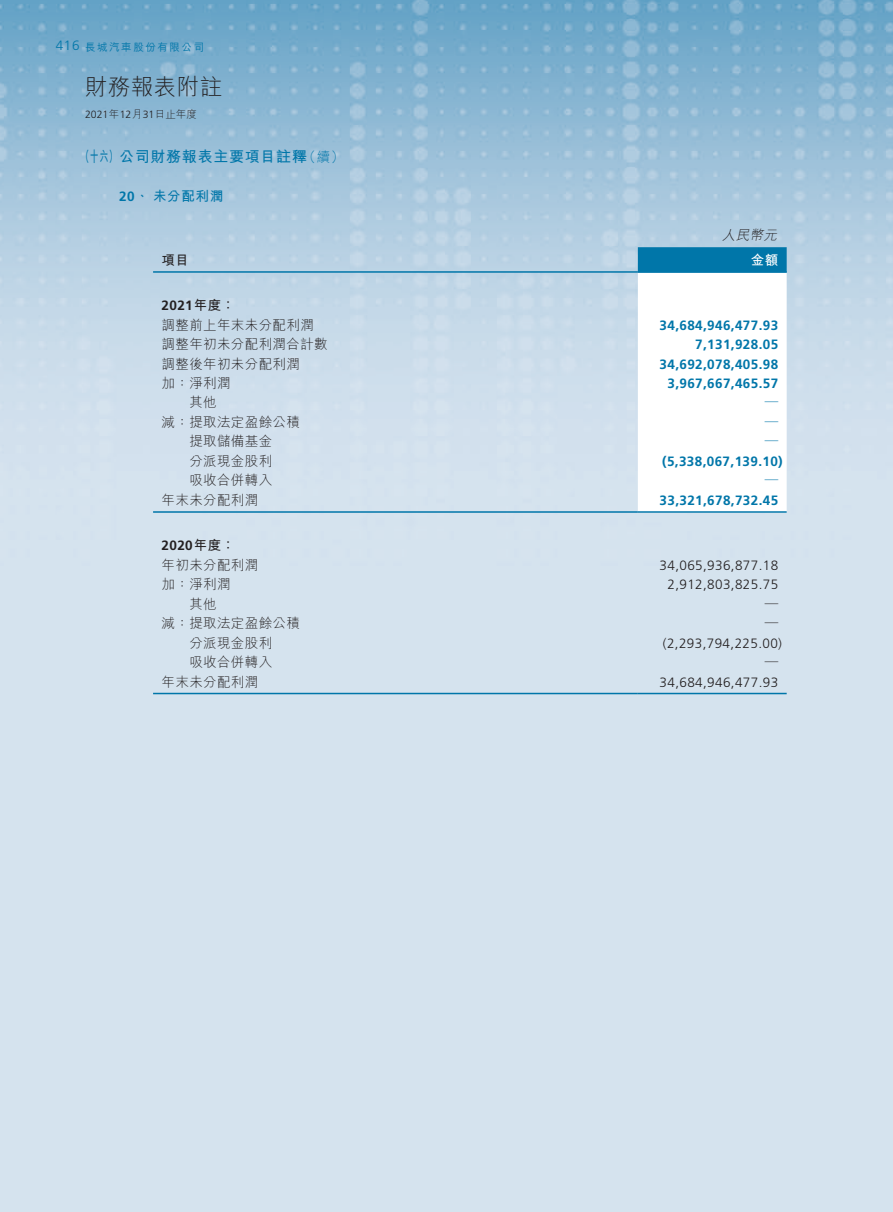
<style>
.page{position:relative;width:893px;height:1212px;background:#fff}
.page>*{position:absolute;margin:0;border:0;box-sizing:border-box;transform-origin:0 0}
.t1{font:300 22.5px "M Hei HK";letter-spacing:.02em;color:#231f20}
.t2{font:700 15px "M Hei HK";letter-spacing:.05em;color:#0076a9;scale:.6 1}
.t3{font:300 13.5px "M Hei HK";letter-spacing:.03em;color:#231f20}
.t4{font:700 13.5px "Frutiger LT Std";letter-spacing:.03em;color:#0076a9}
.t5{font:300 13.5px "Frutiger LT Std";letter-spacing:.03em;color:#231f20}
.t6{font:700 13.5px "Frutiger LT Std";letter-spacing:.03em;color:#231f20}
.t7{font:700 13.5px "M Hei HK";letter-spacing:.05em;color:#0076a9}
.t8{font:italic 300 13.5px "M Hei HK";color:#231f20}
.t9{font:700 13.5px "M Hei HK";color:#231f20}
.t10{font:700 13.5px "M Hei HK";color:#fff}
.t11{font:300 10.5px "Frutiger LT Std";color:#231f20}
.t12{font:500 10.5px "M Hei HK";letter-spacing:.15em;color:#0076a9}
.s1{font-family:"Frutiger LT Std";font-weight:300;font-size:13.5px}
.s2{font-family:"M Hei HK"}
.s3{font-weight:300;font-size:13.5px}
.s4{font-family:"Frutiger LT Std"}
</style>
<div class="page">
<img style="left:0;top:0;width:893px;height:1212px">
<svg style="left:638px;top:247px;width:149px;height:264px"></svg>
<hr style="left:153px;top:271px;width:485px;height:2px;background:#0076a9">
<hr style="left:638px;top:271px;width:149px;height:2px;background:#0076a9">
<hr style="left:153px;top:511px;width:485px;height:2px;background:#0076a9">
<hr style="left:638px;top:511px;width:149px;height:2px;background:#0076a9">
<hr style="left:153px;top:693px;width:485px;height:1px;background:#0076a9">
<hr style="left:638px;top:693px;width:149px;height:1px;background:#0076a9">
<p class="t12" style="left:56px;top:39px;width:150px"><span class="s1">416</span> 長城汽車股份有限公司</p>
<h1 class="t1" style="left:85px;top:75px;width:139px">財務報表附註</h1>
<p class="t11" style="left:85px;top:108px;width:113px">2021<span class="s2">年</span>12<span class="s2">月</span>31<span class="s2">日止年度</span></p>
<p class="t2" style="left:81px;top:146px;width:441px">（十六）公司財務報表主要項目註釋<span class="s3">（續）</span></p>
<p class="t7" style="left:119px;top:186px;width:106px"><span class="s4">20</span>、未分配利潤</p>
<p class="t8" style="left:722px;top:228px;width:59px">人民幣元</p>
<p class="t9" style="left:162px;top:250px;width:29px">項目</p>
<p class="t10" style="left:751px;top:250px;width:29px">金額</p>
<p class="t6" style="left:162px;top:297px;width:75px">2021<span class="s2">年度：</span></p>
<p class="t3" style="left:162px;top:318px;width:154px">調整前上年末未分配利潤</p>
<p class="t4" style="left:660px;top:317px;width:120px">34,684,946,477.93</p>
<p class="t3" style="left:162px;top:337px;width:168px">調整年初未分配利潤合計數</p>
<p class="t4" style="left:695px;top:336px;width:84px">7,131,928.05</p>
<p class="t3" style="left:162px;top:357px;width:140px">調整後年初未分配利潤</p>
<p class="t4" style="left:660px;top:356px;width:120px">34,692,078,405.98</p>
<p class="t3" style="left:162px;top:376px;width:71px">加：淨利潤</p>
<p class="t4" style="left:667px;top:375px;width:112px">3,967,667,465.57</p>
<p class="t3" style="left:189px;top:396px;width:29px">其他</p>
<p class="t7" style="left:765px;top:393px;width:15px">—</p>
<p class="t3" style="left:162px;top:415px;width:140px">減：提取法定盈餘公積</p>
<p class="t7" style="left:765px;top:412px;width:15px">—</p>
<p class="t3" style="left:189px;top:435px;width:84px">提取儲備基金</p>
<p class="t7" style="left:765px;top:432px;width:15px">—</p>
<p class="t3" style="left:189px;top:454px;width:84px">分派現金股利</p>
<p class="t4" style="left:662px;top:453px;width:122px">(5,338,067,139.10)</p>
<p class="t3" style="left:189px;top:474px;width:84px">吸收合併轉入</p>
<p class="t7" style="left:765px;top:471px;width:15px">—</p>
<p class="t3" style="left:162px;top:493px;width:98px">年末未分配利潤</p>
<p class="t4" style="left:660px;top:492px;width:120px">33,321,678,732.45</p>
<p class="t6" style="left:162px;top:537px;width:75px">2020<span class="s2">年度：</span></p>
<p class="t3" style="left:162px;top:558px;width:98px">年初未分配利潤</p>
<p class="t5" style="left:660px;top:557px;width:120px">34,065,936,877.18</p>
<p class="t3" style="left:162px;top:577px;width:71px">加：淨利潤</p>
<p class="t5" style="left:667px;top:577px;width:112px">2,912,803,825.75</p>
<p class="t3" style="left:189px;top:597px;width:29px">其他</p>
<p class="t3" style="left:765px;top:597px;width:15px">—</p>
<p class="t3" style="left:162px;top:616px;width:140px">減：提取法定盈餘公積</p>
<p class="t3" style="left:765px;top:616px;width:15px">—</p>
<p class="t3" style="left:189px;top:636px;width:84px">分派現金股利</p>
<p class="t5" style="left:663px;top:635px;width:121px">(2,293,794,225.00)</p>
<p class="t3" style="left:189px;top:655px;width:84px">吸收合併轉入</p>
<p class="t3" style="left:765px;top:655px;width:15px">—</p>
<p class="t3" style="left:162px;top:675px;width:98px">年末未分配利潤</p>
<p class="t5" style="left:660px;top:674px;width:120px">34,684,946,477.93</p>
</div>
